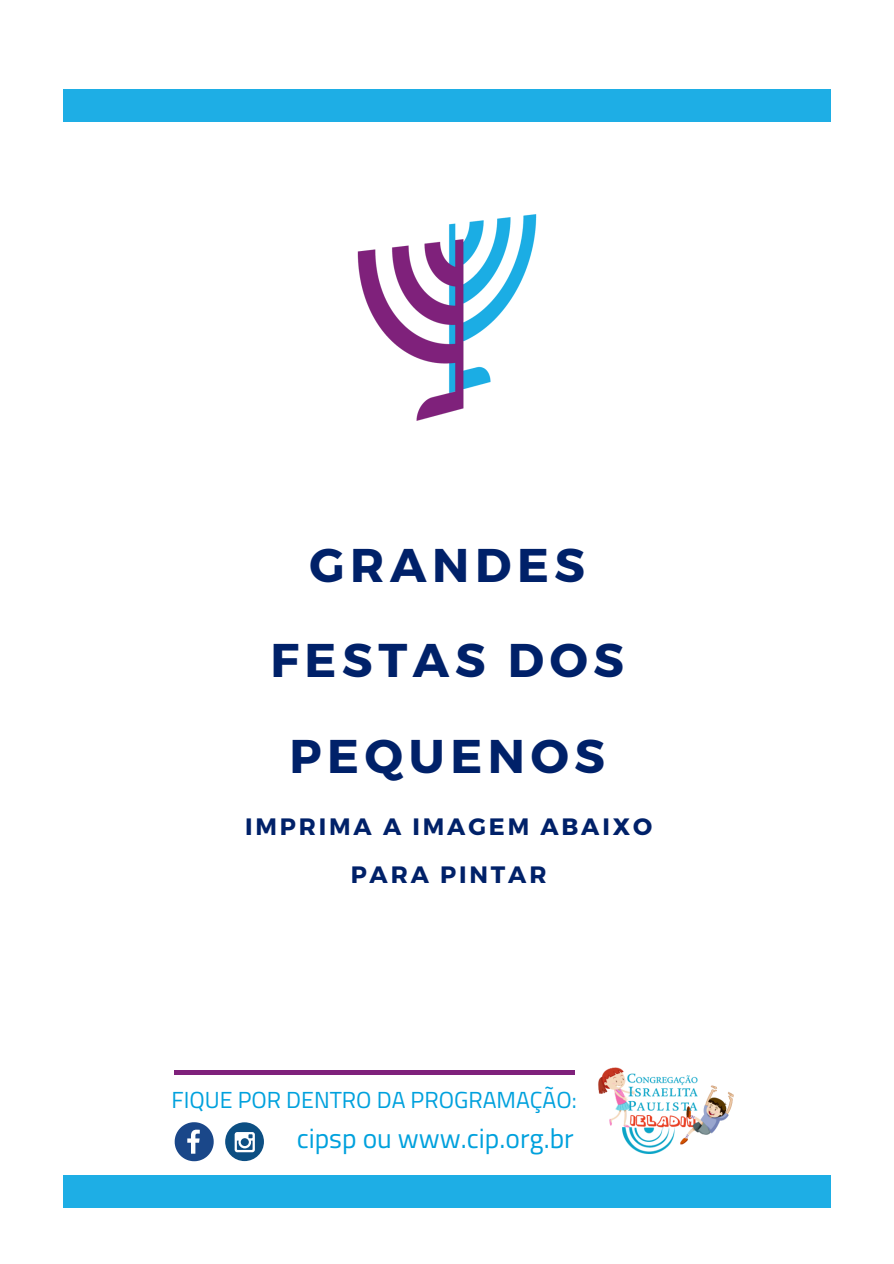
<style>
.page{position:relative;width:894px;height:1264px;background:#fff}
.page>*{position:absolute;margin:0;border:0;box-sizing:border-box;transform-origin:0 0}
.t1{font:700 47.25px/95.1px "Montserrat";letter-spacing:.12em;color:#002169;text-align:center}
.t2{font:27.6px "Titillium Web";color:#00a1dd}
.t3{font:700 23.7px/47.8px "Montserrat";letter-spacing:.12em;color:#002169;text-align:center}
.t4{font:23.25px "Titillium Web";color:#00a1dd}
</style>
<div class="page">
<div style="left:63px;top:89px;width:767px;height:33px;background:#1eaee5"></div>
<hr style="left:174px;top:1070px;width:400px;height:4px;background:#7f217b">
<svg style="left:175px;top:1122px;width:39px;height:39px"></svg>
<div style="left:225px;top:1122px;width:39px;height:39px;background:#0d4f83;border-radius:50%"></div>
<svg style="left:234px;top:1132px;width:21px;height:20px"></svg>
<div style="left:63px;top:1175px;width:767px;height:32px;background:#1eaee5"></div>
<img style="left:357px;top:214px;width:180px;height:207px">
<img style="left:530px;top:1067px;width:264px;height:141px">
<p class="t1" style="left:270px;top:515px;width:355px">GRANDES<br>FESTAS DOS<br>PEQUENOS</p>
<p class="t3" style="left:245px;top:801px;width:408px">IMPRIMA A IMAGEM ABAIXO<br>PARA PINTAR</p>
<p class="t4" style="left:171px;top:1081px;width:406px">FIQUE POR DENTRO DA PROGRAMAÇÃO:</p>
<p class="t2" style="left:296px;top:1116px;width:278px">cipsp ou www.cip.org.br</p>
</div>
